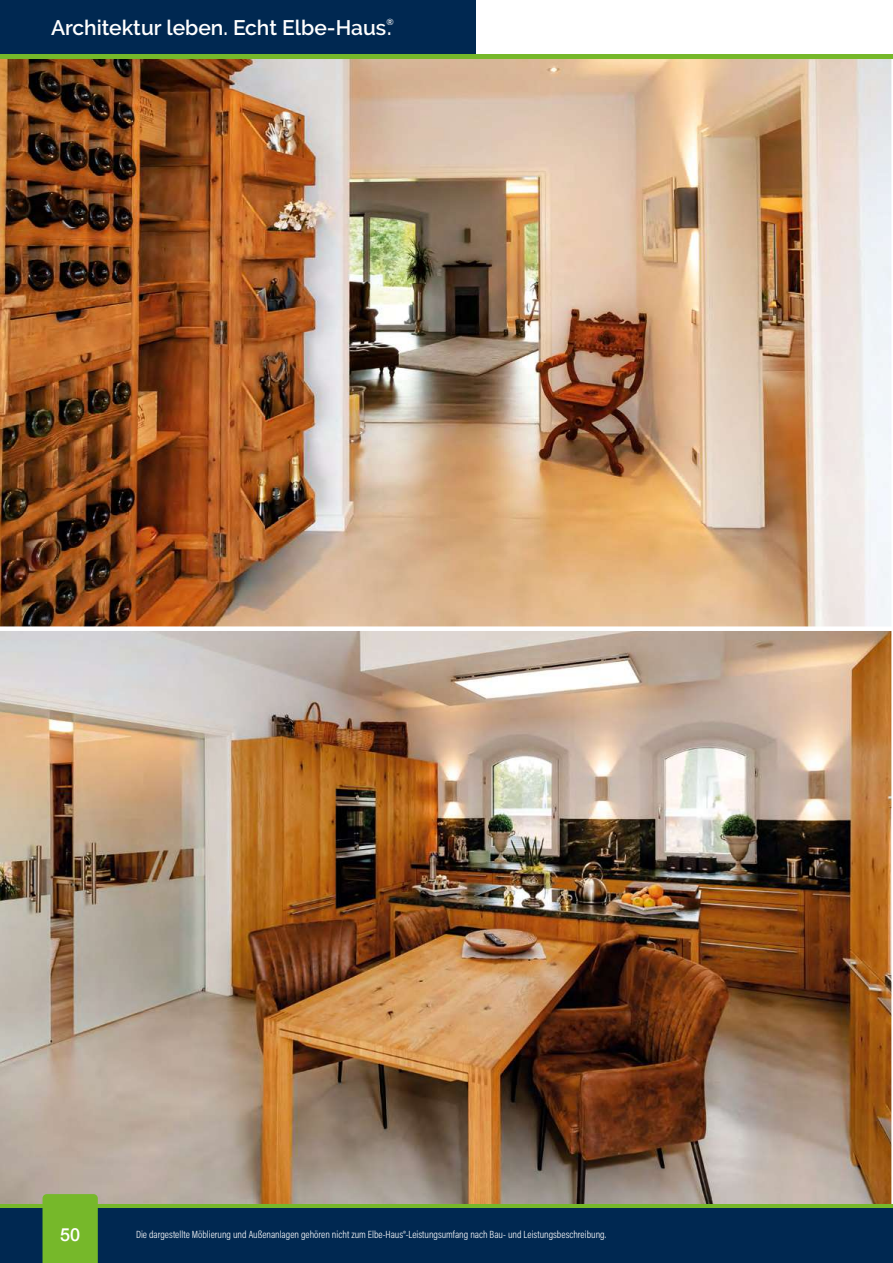
<style>
.page{position:relative;width:893px;height:1263px;background:#fff}
.page>*{position:absolute;margin:0;border:0;box-sizing:border-box;transform-origin:0 0}
.t1{font:600 21px "Raleway";color:#fff}
.t2{font:500 18px "Helvetica Neue";color:#fff}
.t3{font:300 10.5px "Acumin Pro Cond";color:#fff}
.t4{font:600 8.7px "Raleway";color:#fff}
</style>
<div class="page">
<img style="left:0;top:58px;width:891px;height:568px">
<img style="left:0;top:631px;width:891px;height:573px">
<div style="left:0;top:1204px;width:893px;height:22px;background:#76b82a"></div>
<div style="left:0;top:1208px;width:893px;height:37px;background:#002851"></div>
<div style="left:0;top:1233px;width:893px;height:30px;background:#002851"></div>
<div style="left:43px;top:1194px;width:55px;height:69px;background:#76b82a"></div>
<div style="left:0;top:0;width:475px;height:57px;background:#002851"></div>
<hr style="left:0;top:54px;width:893px;height:4px;background:#76b82a">
<p class="t4" style="left:386px;top:17px;width:9px">®</p>
<h1 class="t1" style="left:51px;top:16px;width:342px">Architektur leben. Echt Elbe-Haus.</h1>
<h2 class="t2" style="left:60px;top:1220px;width:22px">50</h2>
<p class="t3" style="left:136px;top:1227px;width:472px">Die dargestellte Möblierung und Außenanlagen gehören nicht zum Elbe-Haus®-Leistungsumfang nach Bau- und Leistungsbeschreibung.</p>
</div>
